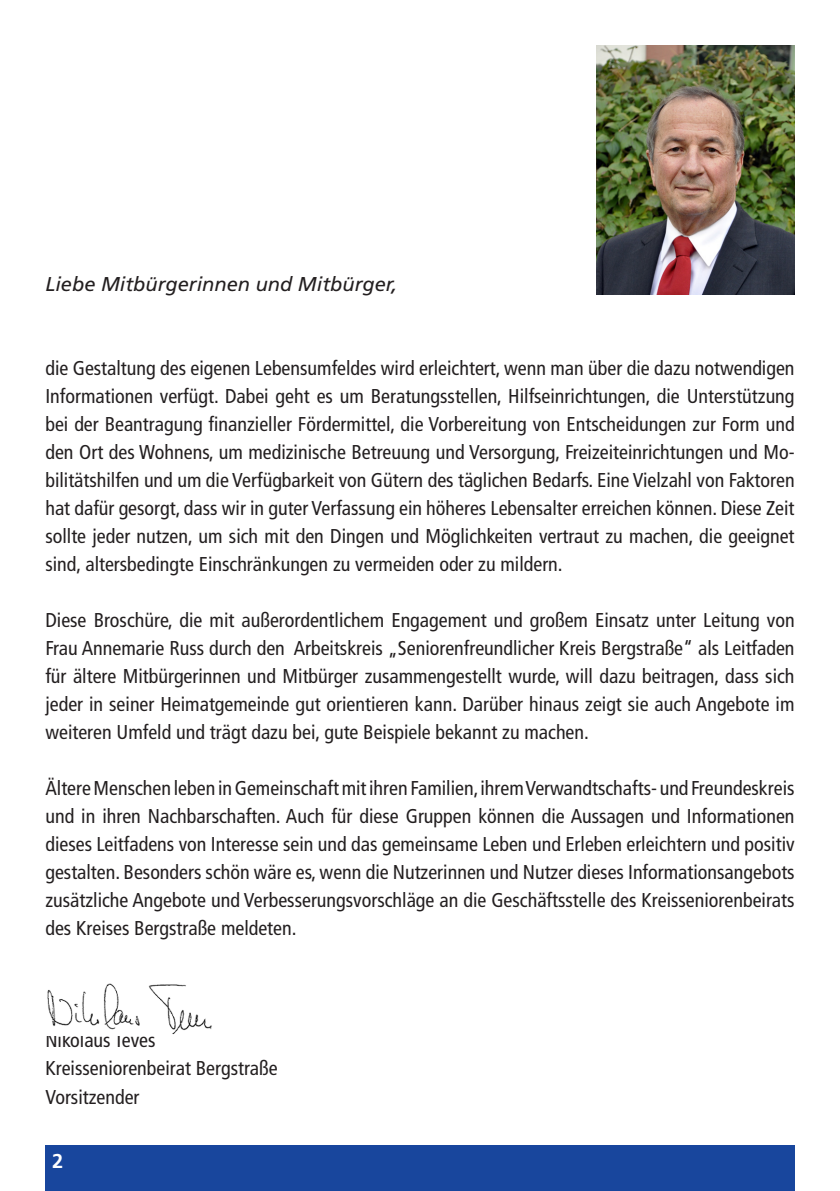
<style>
.page{position:relative;width:840px;height:1191px;background:#fff}
.page>*{position:absolute;margin:0;border:0;box-sizing:border-box;transform-origin:0 0}
.t1{font:condensed 20px/28px "Frutiger";color:#231f20;text-align:justify}
.t2{font:italic 20px "Frutiger";color:#231f20}
.t3{font:700 20px "Frutiger";color:#fff}
</style>
<div class="page">
<div style="left:45px;top:1145px;width:749px;height:46px;background:#18469d"></div>
<img style="left:596px;top:45px;width:198px;height:250px">
<img style="left:47px;top:983px;width:165px;height:52px">
<p class="t2" style="left:45px;top:272px;width:353px">Liebe Mitbürgerinnen und Mitbürger,</p>
<p class="t1" style="left:45px;top:354px;width:750px">die Gestaltung des eigenen Lebensumfeldes wird erleichtert, wenn man über die dazu notwendigen Informationen verfügt. Dabei geht es um Beratungsstellen, Hilfseinrichtungen, die Unterstützung bei der Beantragung finanzieller Fördermittel, die Vorbereitung von Entscheidungen zur Form und den Ort des Wohnens, um medizinische Betreuung und Versorgung, Freizeiteinrichtungen und Mo&shy;bilitätshilfen und um die Verfügbarkeit von Gütern des täglichen Bedarfs. Eine Vielzahl von Faktoren hat dafür gesorgt, dass wir in guter Verfassung ein höheres Lebensalter erreichen können. Diese Zeit sollte jeder nutzen, um sich mit den Dingen und Möglichkeiten vertraut zu machen, die geeignet sind, altersbedingte Einschränkungen zu vermeiden oder zu mildern.</p>
<p class="t1" style="left:45px;top:606px;width:750px">Diese Broschüre, die mit außerordentlichem Engagement und großem Einsatz unter Leitung von Frau Annemarie Russ durch den Arbeitskreis „Seniorenfreundlicher Kreis Bergstraße“ als Leitfaden für ältere Mitbürgerinnen und Mitbürger zusammengestellt wurde, will dazu beitragen, dass sich jeder in seiner Heimatgemeinde gut orientieren kann. Darüber hinaus zeigt sie auch Angebote im weiteren Umfeld und trägt dazu bei, gute Beispiele bekannt zu machen.</p>
<p class="t1" style="left:45px;top:774px;width:750px">Ältere Menschen leben in Gemeinschaft mit ihren Familien, ihrem Verwandtschafts- und Freundeskreis und in ihren Nachbarschaften. Auch für diese Gruppen können die Aussagen und Informationen dieses Leitfadens von Interesse sein und das gemeinsame Leben und Erleben erleichtern und positiv gestalten. Besonders schön wäre es, wenn die Nutzerinnen und Nutzer dieses Informationsangebots zusätzliche Angebote und Verbesserungsvorschläge an die Geschäftsstelle des Kreisseniorenbeirats des Kreises Bergstraße meldeten.</p>
<p class="t1" style="left:45px;top:1026px;width:111px">Nikolaus Teves</p>
<p class="t1" style="left:45px;top:1054px;width:234px">Kreisseniorenbeirat Bergstraße</p>
<p class="t1" style="left:45px;top:1082px;width:96px">Vorsitzender</p>
<p class="t3" style="left:52px;top:1149px;width:13px">2</p>
</div>
